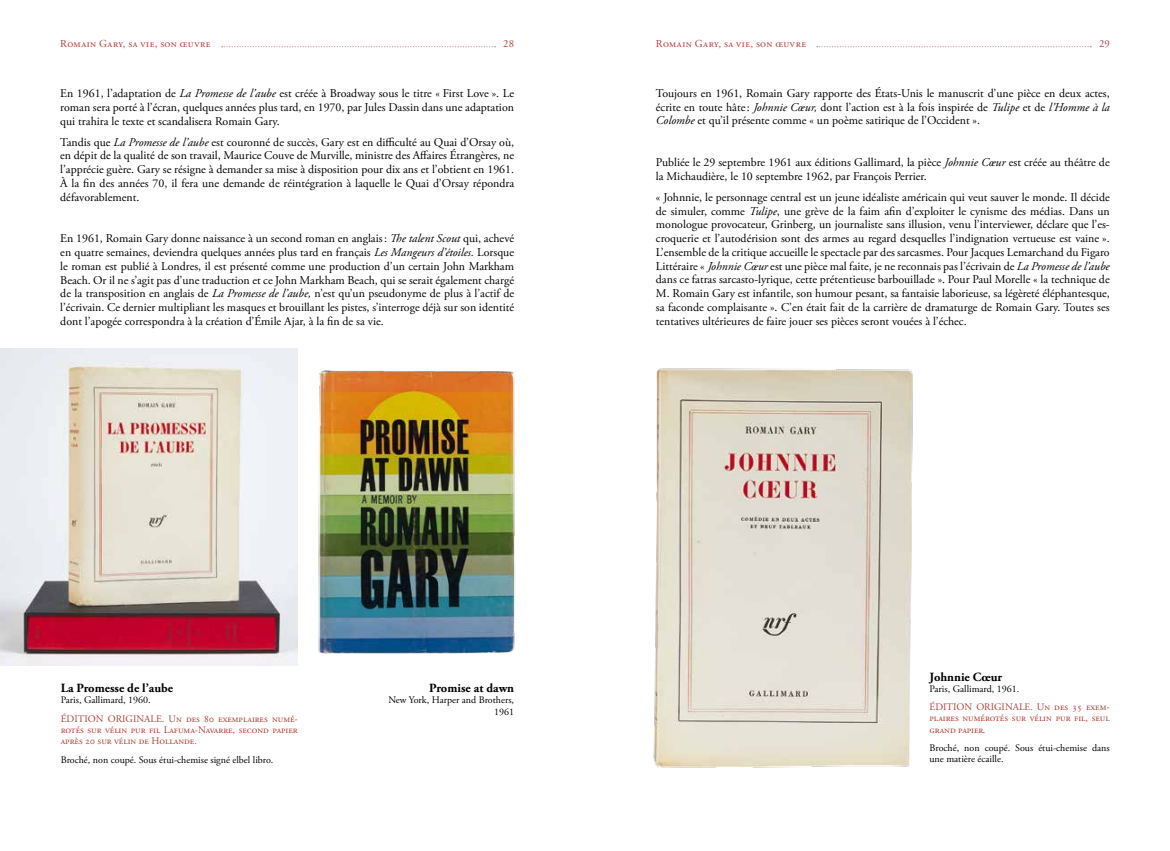
<style>
.page{position:relative;width:1170px;height:851px;background:#fff}
.page>*{position:absolute;margin:0;border:0;box-sizing:border-box;transform-origin:0 0}
.t1{font:700 12.5px "Adobe Garamond Pro";color:#000}
.t2{font:11.88px/13.8px "Adobe Garamond Pro";color:#000;text-align:justify}
.t3{font:10.62px "Adobe Garamond Pro";letter-spacing:.04em;color:#b53e36}
.t4{font:10px/11.2px "Adobe Garamond Pro";color:#b53e36;text-align:justify}
.t5{font:10px/11.2px "Adobe Garamond Pro";letter-spacing:-.005em;color:#000;text-align:right}
.s1{font-style:italic}
</style>
<div class="page">
<svg style="left:222px;top:46px;width:273px;height:1px"></svg>
<svg style="left:816px;top:46px;width:275px;height:1px"></svg>
<img style="left:0;top:349px;width:298px;height:316px">
<img style="left:653px;top:368px;width:260px;height:400px">
<img style="left:318px;top:370px;width:197px;height:284px">
<p class="t3" style="left:60px;top:37px;width:152px">Romain Gary, sa vie, son œuvre</p>
<p class="t3" style="left:503px;top:37px;width:12px">28</p>
<p class="t3" style="left:656px;top:37px;width:152px">Romain Gary, sa vie, son œuvre</p>
<p class="t3" style="left:1098px;top:37px;width:12px">29</p>
<p class="t2" style="left:60px;top:87px;width:455px">En 1961, l’adaptation de <span class="s1">La Promesse de l’aube</span> est créée à Broadway sous le titre « First Love ». Le roman sera porté à l’écran, quelques années plus tard, en 1970, par Jules Dassin dans une adaptation qui trahira le texte et scandalisera Romain Gary.</p>
<p class="t2" style="left:60px;top:135px;width:455px">Tandis que <span class="s1">La Promesse de l’aube</span> est couronné de succès, Gary est en difficulté au Quai d’Orsay où, en dépit de la qualité de son travail, Maurice Couve de Murville, ministre des Affaires Étrangères, ne l’apprécie guère. Gary se résigne à demander sa mise à disposition pour dix ans et l’obtient en 1961.<br>À la fin des années 70, il fera une demande de réintégration à laquelle le Quai d’Orsay répondra défavorablement.</p>
<p class="t2" style="left:60px;top:232px;width:455px">En 1961, Romain Gary donne naissance à un second roman en anglais: <span class="s1">The talent Scout</span> qui, achevé en quatre semaines, deviendra quelques années plus tard en français <span class="s1">Les Mangeurs d’étoiles.</span> Lorsque le roman est publié à Londres, il est présenté comme une production d’un certain John Markham Beach. Or il ne s’agit pas d’une traduction et ce John Markham Beach, qui se serait également chargé de la transposition en anglais de <span class="s1">La Promesse de l’aube,</span> n’est qu’un pseudonyme de plus à l’actif de l’écrivain. Ce dernier multipliant les masques et brouillant les pistes, s’interroge déjà sur son identité dont l’apogée correspondra à la création d’Émile Ajar, à la fin de sa vie.</p>
<p class="t1" style="left:61px;top:680px;width:114px">La Promesse de l’aube</p>
<p class="t5" style="left:61px;top:694px;width:91px">Paris, Gallimard, 1960.</p>
<p class="t4" style="left:61px;top:713px;width:238px">ÉDITION ORIGINALE. Un des 80 exemplaires numé&shy;rotés sur vélin pur fil Lafuma-Navarre, second papier après 20 sur vélin de Hollande.</p>
<p class="t5" style="left:61px;top:754px;width:214px">Broché, non coupé. Sous étui-chemise signé elbel libro.</p>
<p class="t1" style="left:429px;top:680px;width:86px">Promise at dawn</p>
<p class="t5" style="left:388px;top:694px;width:127px">New York, Harper and Brothers,<br>1961</p>
<p class="t2" style="left:656px;top:87px;width:455px">Toujours en 1961, Romain Gary rapporte des États-Unis le manuscrit d’une pièce en deux actes, écrite en toute hâte: <span class="s1">Johnnie Cœur,</span> dont l’action est à la fois inspirée de <span class="s1">Tulipe</span> et de <span class="s1">l’Homme à la Colombe</span> et qu’il présente comme « un poème satirique de l’Occident ».</p>
<p class="t2" style="left:656px;top:156px;width:455px">Publiée le 29 septembre 1961 aux éditions Gallimard, la pièce <span class="s1">Johnnie Cœur</span> est créée au théâtre de la Michaudière, le 10 septembre 1962, par François Perrier.</p>
<p class="t2" style="left:656px;top:190px;width:455px">« Johnnie, le personnage central est un jeune idéaliste américain qui veut sauver le monde. Il décide de simuler, comme <span class="s1">Tulipe</span>, une grève de la faim afin d’exploiter le cynisme des médias. Dans un monologue provocateur, Grinberg, un journaliste sans illusion, venu l’interviewer, déclare que l’es&shy;croquerie et l’autodérision sont des armes au regard desquelles l’indignation vertueuse est vaine ».<br>L’ensemble de la critique accueille le spectacle par des sarcasmes. Pour Jacques Lemarchand du Figaro Littéraire « <span class="s1">Johnnie Cœur</span> est une pièce mal faite, je ne reconnais pas l’écrivain de <span class="s1">La Promesse de l’aube </span>dans ce fatras sarcasto-lyrique, cette prétentieuse barbouillade ». Pour Paul Morelle « la technique de M. Romain Gary est infantile, son humour pesant, sa fantaisie laborieuse, sa légèreté éléphantesque, sa faconde complaisante ». C’en était fait de la carrière de dramaturge de Romain Gary. Toutes ses tentatives ultérieures de faire jouer ses pièces seront vouées à l’échec.</p>
<p class="t1" style="left:929px;top:669px;width:74px">Johnnie Cœur</p>
<p class="t5" style="left:929px;top:683px;width:91px">Paris, Gallimard, 1961.</p>
<p class="t4" style="left:929px;top:701px;width:182px">ÉDITION ORIGINALE. Un des 35 exem&shy;plaires numérotés sur vélin pur fil, seul grand papier.</p>
<p class="t5" style="left:929px;top:742px;width:182px;text-align:left">Broché, non coupé. Sous étui-chemise dans une matière écaille.</p>
</div>
